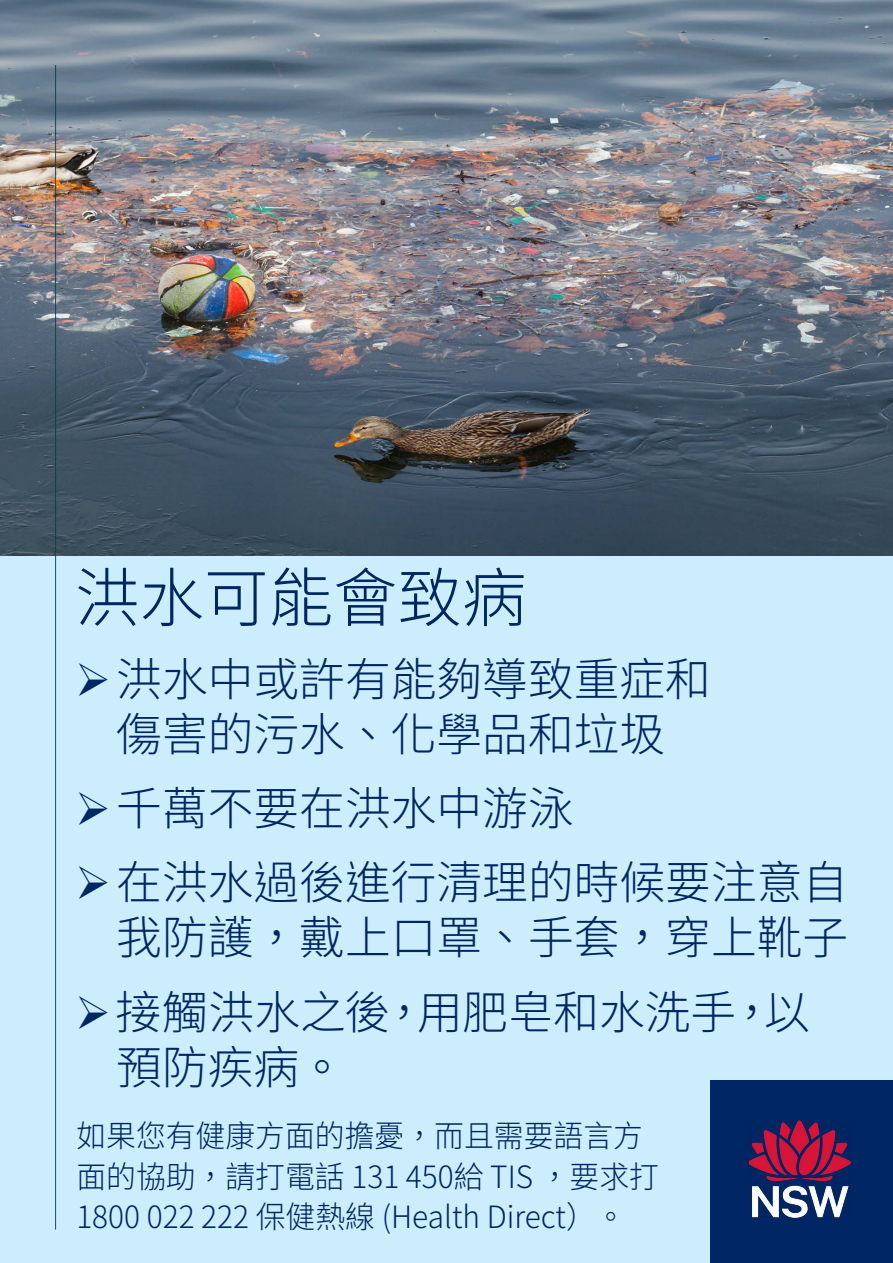
<style>
.page{position:relative;width:893px;height:1263px;background:#fff}
.page>*{position:absolute;margin:0;border:0;box-sizing:border-box;transform-origin:0 0}
.t1{font:300 64.5px "Noto Sans CJ Ktc";color:#002664}
.t2{font:300 45.75px/54.9px "Noto Sans CJ Ktc";color:#002664}
.Tis_1{font:300 30.75px/40.5px "Noto Sans CJ Ktc";color:#002664}
</style>
<div class="page">
<img style="left:0;top:0;width:893px;height:557px">
<div style="left:0;top:557px;width:893px;height:706px;background:#cbedfd"></div>
<hr style="left:55px;top:65px;width:1px;height:1165px;background:#0b3f47">
<div style="left:710px;top:1081px;width:183px;height:182px;background:#002664"></div>
<img style="left:749px;top:1120px;width:102px;height:97px">
<h1 class="t1" style="left:75px;top:561px;width:453px">洪水可能會致病</h1>
<p class="t2" style="left:116px;top:652px;width:596px">洪水中或許有能夠導致重症和傷害的污水、化學品和垃圾</p>
<p class="t2" style="left:116px;top:782px;width:459px">千萬不要在洪水中游泳</p>
<p class="t2" style="left:116px;top:856px;width:733px">在洪水過後進行清理的時候要注意自我防護，戴上口罩、手套，穿上靴子</p>
<p class="t2" style="left:115px;top:985px;width:696px">接觸洪水之後，用肥皂和水洗手，以預防疾病。</p>
<p class="Tis_1" style="left:76px;top:1116px;width:584px">如果您有健康方面的擔憂，而且需要語言方面的協助，請打電話 131 450給 TIS ，要求打<br>1800 022 222 保健熱線 (Health Direct）。</p>
</div>
